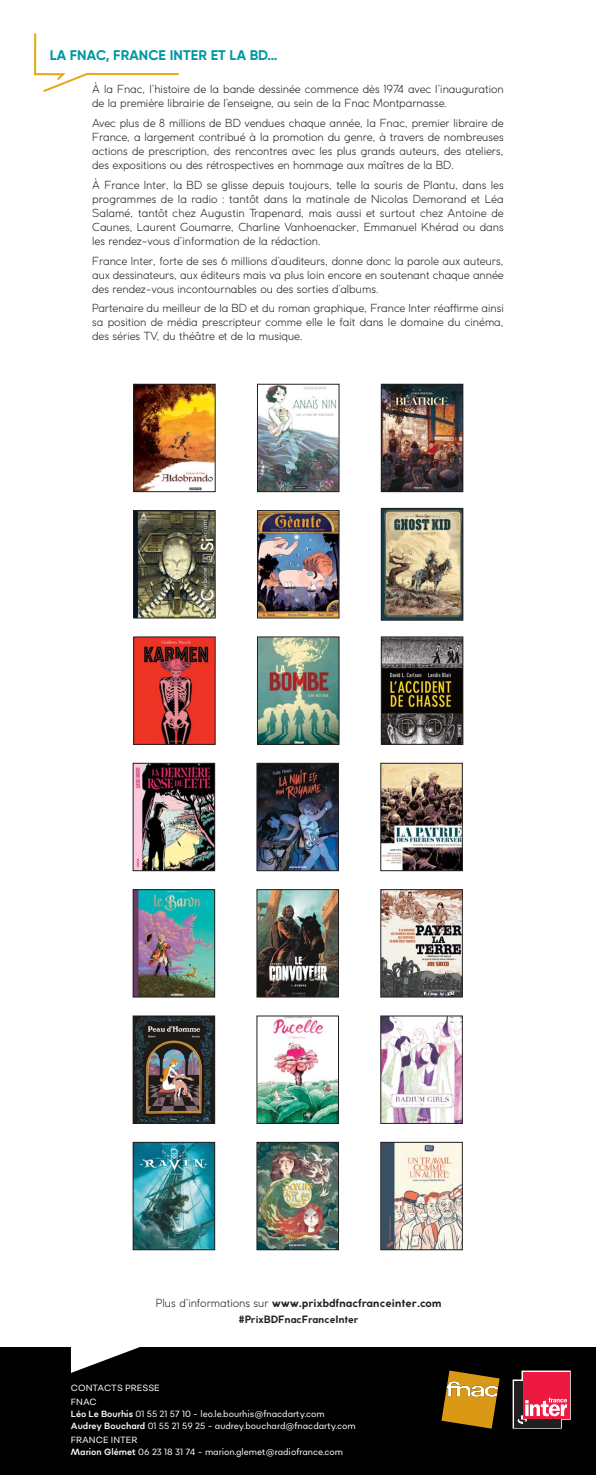
<style>
.page{position:relative;width:596px;height:1475px;background:#fff}
.page>*{position:absolute;margin:0;border:0;box-sizing:border-box;transform-origin:0 0}
.t1{font:700 14px "Gilroy";letter-spacing:.01em;color:#0097a0}
.t2{font:300 11px/14px "Coco Gothic";color:#231f20;text-align:justify}
.t3{font:700 11px "Coco Gothic";color:#231f20}
.t4{font:700 10px "Coco Gothic";color:#231f20}
.t5{font:9px/12px "Sonny Gothic Condensed";color:#fff}
.s1{font-weight:300}
.s2{font-style:inherit}
</style>
<div class="page">
<div style="left:0;top:1346px;width:595px;height:128px;background:#000"></div>
<svg style="left:71px;top:1346px;width:71px;height:26px"></svg>
<svg style="left:441px;top:1370px;width:58px;height:58px"></svg>
<svg style="left:512px;top:1370px;width:58px;height:58px;background:#b44056"></svg>
<svg style="left:34px;top:33px;width:145px;height:59px"></svg>
<img style="left:135px;top:386px;width:78px;height:104px">
<div style="left:133px;top:384px;width:82px;height:108px;border:1px solid #231f20"></div>
<img style="left:259px;top:386px;width:78px;height:104px">
<div style="left:257px;top:384px;width:82px;height:108px;border:1px solid #231f20"></div>
<img style="left:383px;top:386px;width:78px;height:104px">
<div style="left:381px;top:384px;width:82px;height:108px;border:1px solid #231f20"></div>
<img style="left:135px;top:512px;width:78px;height:104px">
<div style="left:133px;top:510px;width:82px;height:108px;border:1px solid #231f20"></div>
<img style="left:259px;top:512px;width:78px;height:104px">
<div style="left:257px;top:510px;width:82px;height:108px;border:1px solid #231f20"></div>
<img style="left:383px;top:510px;width:78px;height:108px">
<div style="left:381px;top:508px;width:82px;height:112px;border:1px solid #231f20"></div>
<img style="left:135px;top:638px;width:78px;height:104px">
<div style="left:133px;top:636px;width:82px;height:108px;border:1px solid #231f20"></div>
<img style="left:258px;top:765px;width:78px;height:103px">
<div style="left:256px;top:763px;width:82px;height:107px;border:1px solid #231f20"></div>
<img style="left:259px;top:638px;width:78px;height:104px">
<div style="left:257px;top:636px;width:82px;height:108px;border:1px solid #231f20"></div>
<img style="left:383px;top:638px;width:78px;height:104px">
<div style="left:381px;top:636px;width:82px;height:108px;border:1px solid #231f20"></div>
<img style="left:135px;top:765px;width:78px;height:103px">
<div style="left:133px;top:763px;width:82px;height:107px;border:1px solid #231f20"></div>
<img style="left:382px;top:765px;width:78px;height:103px">
<div style="left:380px;top:763px;width:82px;height:107px;border:1px solid #231f20"></div>
<img style="left:258px;top:891px;width:78px;height:104px">
<div style="left:256px;top:889px;width:82px;height:108px;border:1px solid #231f20"></div>
<img style="left:135px;top:891px;width:78px;height:104px">
<div style="left:133px;top:889px;width:82px;height:108px;border:1px solid #231f20"></div>
<img style="left:382px;top:891px;width:78px;height:104px">
<div style="left:380px;top:889px;width:82px;height:108px;border:1px solid #231f20"></div>
<img style="left:258px;top:1017px;width:78px;height:104px">
<img style="left:135px;top:1017px;width:78px;height:104px">
<div style="left:133px;top:1015px;width:82px;height:108px;border:1px solid #231f20"></div>
<img style="left:382px;top:1017px;width:78px;height:104px">
<img style="left:258px;top:1143px;width:78px;height:104px">
<div style="left:256px;top:1141px;width:82px;height:108px;border:1px solid #231f20"></div>
<img style="left:135px;top:1143px;width:78px;height:104px">
<div style="left:133px;top:1141px;width:82px;height:108px;border:1px solid #231f20"></div>
<img style="left:382px;top:1143px;width:78px;height:104px">
<div style="left:380px;top:1141px;width:82px;height:108px;border:1px solid #231f20"></div>
<p class="t1" style="left:50px;top:50px;width:229px">LA FNAC, FRANCE INTER ET LA BD…</p>
<p class="t2" style="left:92px;top:83px;width:413px">À la Fnac, l’histoire de la bande dessinée commence dès 1974 avec l’inauguration de la première librairie de l’enseigne, au sein de la Fnac Montparnasse.</p>
<p class="t2" style="left:92px;top:117px;width:413px">Avec plus de 8 millions de BD vendues chaque année, la Fnac, premier libraire de France, a largement contribué à la promotion du genre, à travers de nombreuses actions de prescription, des rencontres avec les plus grands auteurs, des ateliers, des expositions ou des rétrospectives en hommage aux maîtres de la BD.</p>
<p class="t2" style="left:92px;top:179px;width:413px">À France Inter, la BD se glisse depuis toujours, telle la souris de Plantu, dans les programmes de la radio : tantôt dans la matinale de Nicolas Demorand et Léa Salamé, tantôt chez Augustin Trapenard, mais aussi et surtout chez Antoine de Caunes, Laurent Goumarre, Charline Vanhoenacker, Emmanuel Khérad ou dans les rendez-vous d’information de la rédaction.</p>
<p class="t2" style="left:92px;top:254px;width:413px">France Inter, forte de ses 6 millions d’auditeurs, donne donc la parole aux auteurs, aux dessinateurs, aux éditeurs mais va plus loin encore en soutenant chaque année des rendez-vous incontournables ou des sorties d’albums.</p>
<p class="t2" style="left:92px;top:302px;width:413px">Partenaire du meilleur de la BD et du roman graphique, France Inter réaffirme ainsi sa position de média prescripteur comme elle le fait dans le domaine du cinéma, des séries TV, du théâtre et de la musique.</p>
<p class="t3" style="left:156px;top:1296px;width:287px"><span class="s1">Plus d’informations sur</span> www.prixbdfnacfranceinter.com</p>
<p class="t4" style="left:239px;top:1313px;width:121px">#PrixBDFnacFranceInter</p>
<p class="t5" style="left:71px;top:1381px;width:90px;line-height:14px">CONTACTS PRESSE<br>FNAC</p>
<p class="t5" style="left:71px;top:1408px;width:286px"><span class="s2">Léo Le Bourhis</span> 01 55 21 57 10 - leo.le.bourhis@fnacdarty.com<br><span class="s2">Audrey Bouchard</span> 01 55 21 59 25 - audrey.bouchard@fnacdarty.com</p>
<p class="t5" style="left:71px;top:1434px;width:273px">FRANCE INTER<br><span class="s2">Marion Glémet</span> 06 23 18 31 74 - marion.glemet@radiofrance.com</p>
</div>
